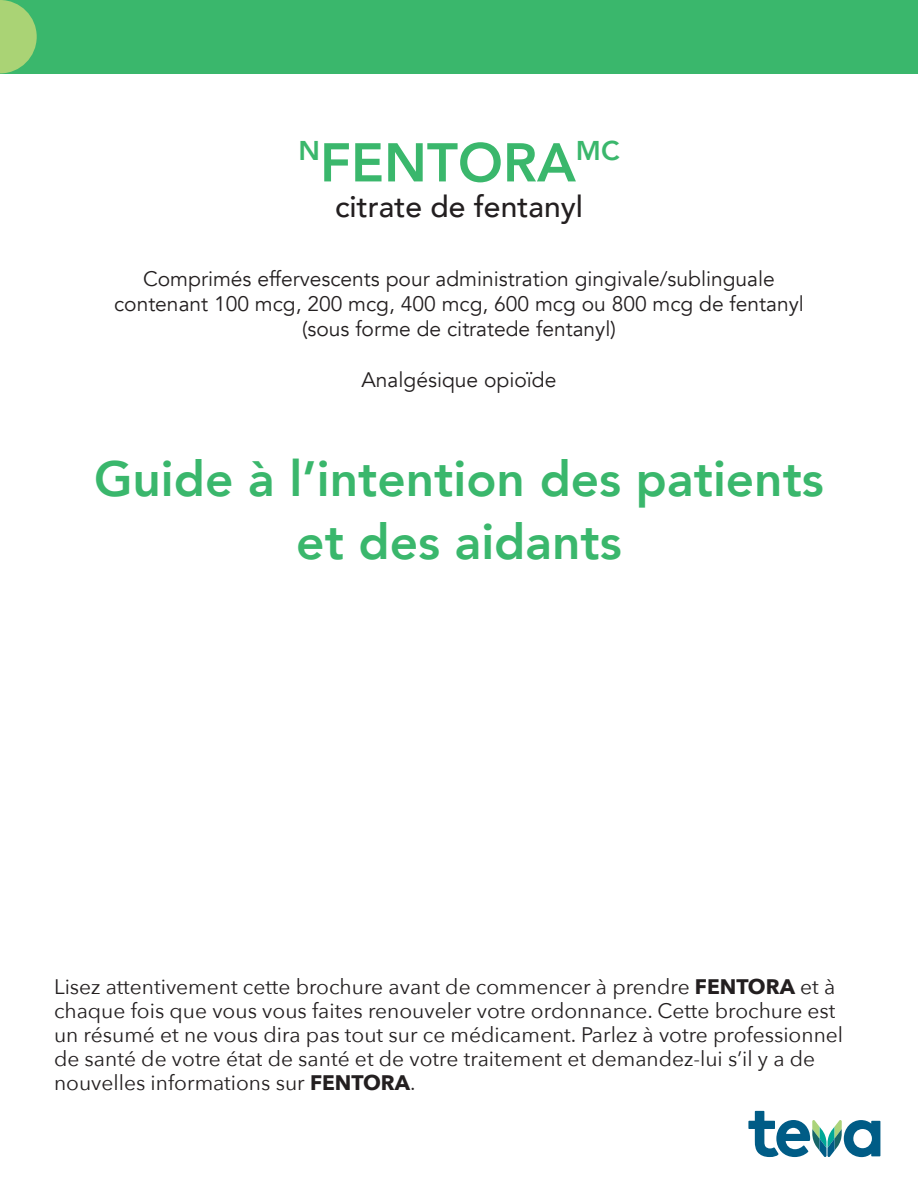
<style>
.page{position:relative;width:918px;height:1188px;background:#fff}
.page>*{position:absolute;margin:0;border:0;box-sizing:border-box;transform-origin:0 0}
.t1{font:800 54px "Avenir";color:#3ab76c}
.t2{font:800 49.5px/63px "Avenir";color:#3ab76c;text-align:center}
.t3{font:500 30px "Avenir";color:#231f20}
.copy{font:21px/24px "Avenir Next";color:#231f20}
.t4{font:21px/25.2px "Avenir";color:#231f20;text-align:center}
.s1{font-weight:700}
</style>
<div class="page">
<div style="left:0;top:0;width:918px;height:73px;background:#3ab76c"></div>
<svg style="left:0;top:0;width:37px;height:73px"></svg>
<svg style="left:748px;top:1111px;width:132px;height:46px"></svg>
<p class="t1" style="left:298px;top:121px;width:323px"><sup>N</sup>FENTORA<sup>MC</sup></p>
<p class="t3" style="left:335px;top:181px;width:249px">citrate de fentanyl</p>
<p class="t4" style="left:143px;top:266px;width:633px">Comprimés effervescents pour administration gingivale/sublinguale</p>
<p class="t4" style="left:114px;top:292px;width:691px">contenant 100 mcg, 200 mcg, 400 mcg, 600 mcg ou 800 mcg de fentanyl (sous forme de citratede fentanyl)</p>
<p class="t4" style="left:362px;top:367px;width:196px">Analgésique opioïde</p>
<p class="t2" style="left:94px;top:448px;width:731px">Guide à l’intention des patients et des aidants</p>
<p class="copy" style="left:54px;top:973px;width:791px">Lisez attentivement cette brochure avant de commencer à prendre <span class="s1">FENTORA</span> et à chaque fois que vous vous faites renouveler votre ordonnance. Cette brochure est un résumé et ne vous dira pas tout sur ce médicament. Parlez à votre professionnel de santé de votre état de santé et de votre traitement et demandez-lui s’il y a de nouvelles informations sur <span class="s1">FENTORA</span>.</p>
</div>
